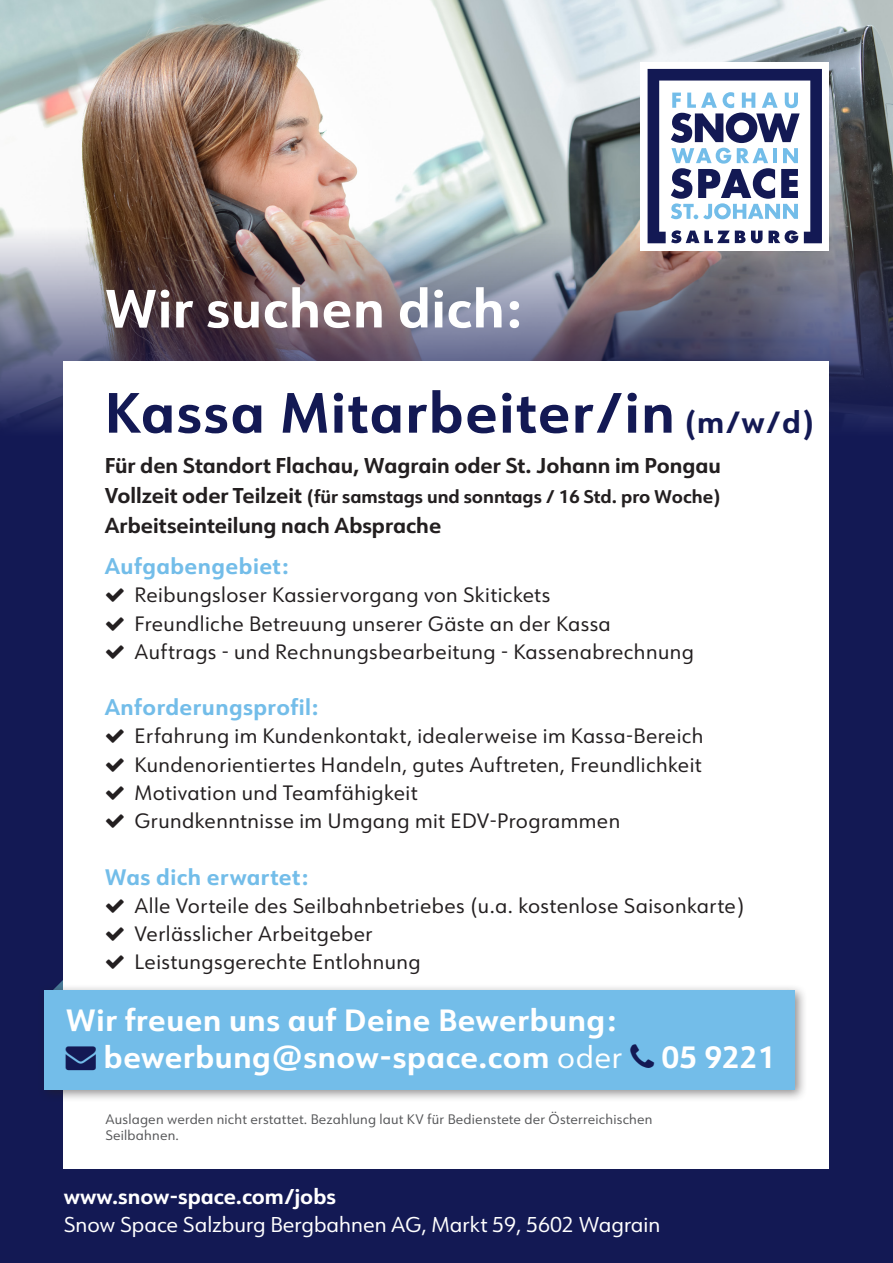
<style>
.page{position:relative;width:893px;height:1263px;background:#fff}
.page>*{position:absolute;margin:0;border:0;box-sizing:border-box;transform-origin:0 0}
.Einf__Abs{font:700 55.5px "URW Form";letter-spacing:.03em;color:#131954}
.Einf__Abs-2{font:700 52.5px "URW Form";letter-spacing:.015em;color:#fff}
.t1{font:700 30.15px "URW Form";letter-spacing:.02em;color:#fff}
.t2{font:700 21.9px "URW Form";letter-spacing:.02em;color:#73bde9}
.t3{font:700 21px "URW Form";color:#231f20}
.t4{font:21px "URW Form";color:#fff}
.t5{font:700 21px "URW Form";color:#fff}
.t6{font:20.4px/28.2px "URW Form";letter-spacing:.02em;color:#231f20}
.t7{font:700 18px "URW Form";color:#231f20}
.t8{font:13.5px/16.2px "URW Form";letter-spacing:.015em;color:#57585a}
.s1{font-size:30px}
.s2{font-size:21px}
.s3{color:#131954}
.s4{font-weight:400}
</style>
<div class="page">
<div style="left:0;top:54px;width:893px;height:1209px;background:#131954"></div>
<img style="left:0;top:0;width:893px;height:446px">
<svg style="left:60px;top:975px;width:4px;height:8px"></svg>
<div style="left:64px;top:361px;width:765px;height:808px;background:#fff"></div>
<div style="left:640px;top:62px;width:189px;height:189px;background:#fff"></div>
<svg style="left:648px;top:69px;width:174px;height:174px"></svg>
<div style="left:38px;top:983px;width:770px;height:119px;background:#231f20;opacity:.5"></div>
<div style="left:44px;top:990px;width:751px;height:99px;background:#73bde9"></div>
<svg style="left:106px;top:589px;width:18px;height:13px"></svg>
<svg style="left:106px;top:617px;width:18px;height:13px"></svg>
<svg style="left:106px;top:645px;width:18px;height:14px"></svg>
<svg style="left:106px;top:730px;width:18px;height:13px"></svg>
<svg style="left:106px;top:758px;width:18px;height:13px"></svg>
<svg style="left:106px;top:786px;width:18px;height:14px"></svg>
<svg style="left:106px;top:814px;width:18px;height:14px"></svg>
<svg style="left:106px;top:899px;width:18px;height:14px"></svg>
<svg style="left:106px;top:927px;width:18px;height:14px"></svg>
<svg style="left:106px;top:956px;width:18px;height:13px"></svg>
<p class="Einf__Abs-2" style="left:105px;top:272px;width:418px">Wir suchen dich:</p>
<p class="Einf__Abs" style="left:105px;top:374px;width:711px">Kassa Mitarbeiter/in <span class="s1">(m/w/d)</span></p>
<p class="t3" style="left:105px;top:451px;width:618px">Für den Standort Flachau, Wagrain oder St. Johann im Pongau</p>
<p class="t7" style="left:105px;top:484px;width:617px"><span class="s2">Vollzeit oder Teilzeit</span> (für samstags und sonntags / 16 Std. pro Woche)</p>
<p class="t3" style="left:105px;top:511px;width:338px">Arbeitseinteilung nach Absprache</p>
<p class="t2" style="left:105px;top:551px;width:185px">Aufgabengebiet:</p>
<p class="t6" style="left:135px;top:580px;width:418px">Reibungsloser Kassiervorgang von Skitickets</p>
<p class="t6" style="left:135px;top:608px;width:478px">Freundliche Betreuung unserer Gäste an der Kassa</p>
<p class="t6" style="left:135px;top:637px;width:561px">Auftrags - und Rechnungsbearbeitung - Kassenabrechnung</p>
<p class="t2" style="left:105px;top:692px;width:215px">Anforderungsprofil:</p>
<p class="t6" style="left:135px;top:721px;width:571px">Erfahrung im Kundenkontakt, idealerweise im Kassa-Bereich</p>
<p class="t6" style="left:135px;top:750px;width:569px">Kundenorientiertes Handeln, gutes Auftreten, Freundlichkeit</p>
<p class="t6" style="left:135px;top:778px;width:487px">Motivation und Teamfähigkeit<br>Grundkenntnisse im Umgang mit EDV-Programmen</p>
<p class="t2" style="left:105px;top:861px;width:205px">Was dich erwartet:</p>
<p class="t6" style="left:135px;top:891px;width:611px">Alle Vorteile des Seilbahnbetriebes (u.a. kostenlose Saisonkarte)</p>
<p class="t6" style="left:135px;top:919px;width:240px">Verlässlicher Arbeitgeber</p>
<p class="t6" style="left:135px;top:947px;width:288px">Leistungsgerechte Entlohnung</p>
<p class="t1" style="left:66px;top:999px;width:551px">Wir freuen uns auf Deine Bewerbung:</p>
<p class="t1" style="left:66px;top:1036px;width:558px"><span class="s3">→</span> bewerbung@snow-space.com <span class="s4">oder</span></p>
<p class="t1" style="left:662px;top:1036px;width:115px">05 9221</p>
<p class="t8" style="left:105px;top:1110px;width:549px">Auslagen werden nicht erstattet. Bezahlung laut KV für Bedienstete der Österreichischen<br>Seilbahnen.</p>
<p class="t5" style="left:64px;top:1181px;width:274px">www.snow-space.com/jobs</p>
<p class="t4" style="left:64px;top:1210px;width:598px">Snow Space Salzburg Bergbahnen AG, Markt 59, 5602 Wagrain</p>
</div>
